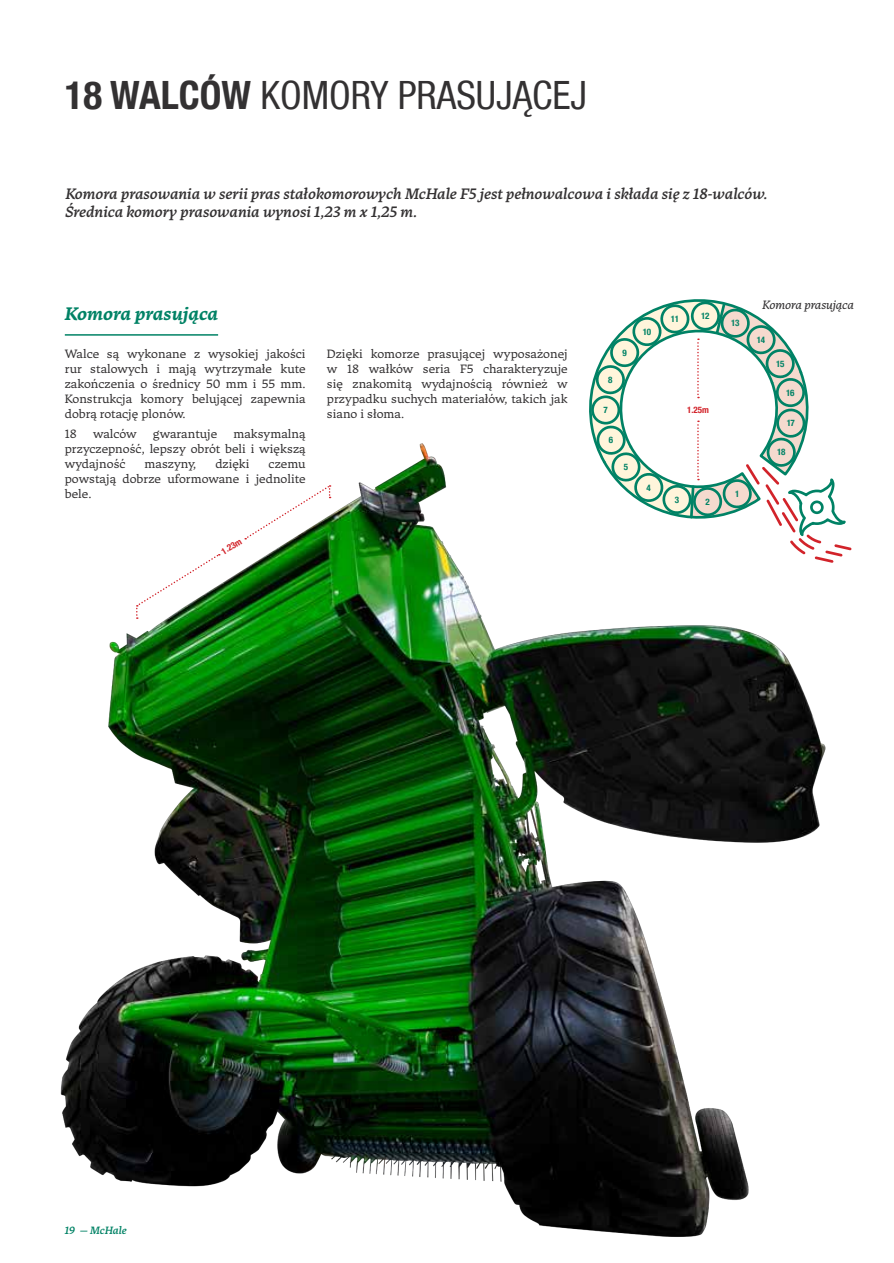
<style>
.page{position:relative;width:894px;height:1263px;background:#fff}
.page>*{position:absolute;margin:0;border:0;box-sizing:border-box;transform-origin:0 0}
.t1{font:condensed 39px "Helvetica Neue LT Com";color:#333132}
.t2{font:italic 700 18px "Tuna";color:#008265}
.t3{font:italic 500 15px/18px "Tuna";color:#333132}
.t4{font:12px/15px "Tuna";color:#333132;text-align:justify}
.t5{font:italic 12px "Tuna";letter-spacing:-.005em;color:#333132}
.t6{font:italic 500 10.5px "Tuna";letter-spacing:-.015em;color:#008265}
.t7{font:700 condensed 9px "Helvetica Neue";letter-spacing:-.04em;color:#008265}
.t8{font:700 condensed 9px "Helvetica Neue";color:#d2232a}
.s1{font-family:"Helvetica Neue";font-weight:700}
</style>
<div class="page">
<hr style="left:65px;top:334px;width:153px;height:1px;background:#008265">
<svg style="left:589px;top:299px;width:262px;height:258px"></svg>
<img style="left:60px;top:433px;width:778px;height:804px">
<h1 class="t1" style="left:65px;top:72px;width:524px"><span class="s1">18 WALCÓW</span> KOMORY PRASUJĄCEJ</h1>
<p class="t3" style="left:65px;top:184px;width:704px">Komora prasowania w serii pras stałokomorowych McHale F5 jest pełnowalcowa i składa się z 18-walców.<br>Średnica komory prasowania wynosi 1,23 m x 1,25 m.</p>
<h2 class="t2" style="left:65px;top:302px;width:155px">Komora prasująca</h2>
<p class="t4" style="left:65px;top:347px;width:242px">Walce są wykonane z wysokiej jakości rur stalowych i mają wytrzymałe kute zakończenia o średnicy 50 mm i 55 mm.<br>Konstrukcja komory belującej zapewnia dobrą rotację plonów.</p>
<p class="t4" style="left:65px;top:426px;width:14px">18</p>
<p class="t4" style="left:93px;top:426px;width:45px">walców</p>
<p class="t4" style="left:153px;top:426px;width:66px">gwarantuje</p>
<p class="t4" style="left:65px;top:426px;width:242px;text-indent:169px">maksymalną przyczepność, lepszy obrót beli i większą wydajność</p>
<p class="t4" style="left:145px;top:456px;width:53px">maszyny,</p>
<p class="t4" style="left:215px;top:456px;width:36px">dzięki</p>
<p class="t4" style="left:65px;top:456px;width:242px;text-indent:204px">czemu powstają dobrze uformowane i jednolite bele.</p>
<p class="t8" style="left:219px;top:547px;width:23px;rotate:-31deg">1.23m</p>
<p class="t4" style="left:327px;top:347px;width:242px">Dzięki komorze prasującej wyposażonej w 18 wałków seria F5 charakteryzuje się znakomitą wydajnością również w przypadku suchych materiałów, takich jak siano i słoma.</p>
<p class="t7" style="left:608px;top:374px;width:6px">8</p>
<p class="t7" style="left:622px;top:347px;width:6px">9</p>
<p class="t7" style="left:603px;top:404px;width:6px">7</p>
<p class="t7" style="left:609px;top:434px;width:6px">6</p>
<p class="t7" style="left:624px;top:461px;width:6px">5</p>
<p class="t7" style="left:643px;top:326px;width:10px">10</p>
<p class="t7" style="left:646px;top:482px;width:6px">4</p>
<p class="t7" style="left:671px;top:313px;width:10px">11</p>
<p class="t7" style="left:701px;top:310px;width:10px">12</p>
<p class="t8" style="left:687px;top:404px;width:23px">1.25m</p>
<p class="t7" style="left:675px;top:494px;width:6px">3</p>
<p class="t7" style="left:705px;top:496px;width:6px">2</p>
<p class="t7" style="left:731px;top:318px;width:10px">13</p>
<p class="t7" style="left:735px;top:488px;width:6px">1</p>
<p class="t5" style="left:762px;top:298px;width:93px">Komora prasująca</p>
<p class="t7" style="left:757px;top:334px;width:10px">14</p>
<p class="t7" style="left:776px;top:358px;width:10px">15</p>
<p class="t7" style="left:786px;top:387px;width:10px">16</p>
<p class="t7" style="left:786px;top:417px;width:10px">17</p>
<p class="t7" style="left:777px;top:447px;width:10px">18</p>
<p class="t6" style="left:65px;top:1223px;width:63px">19 — McHale</p>
</div>
